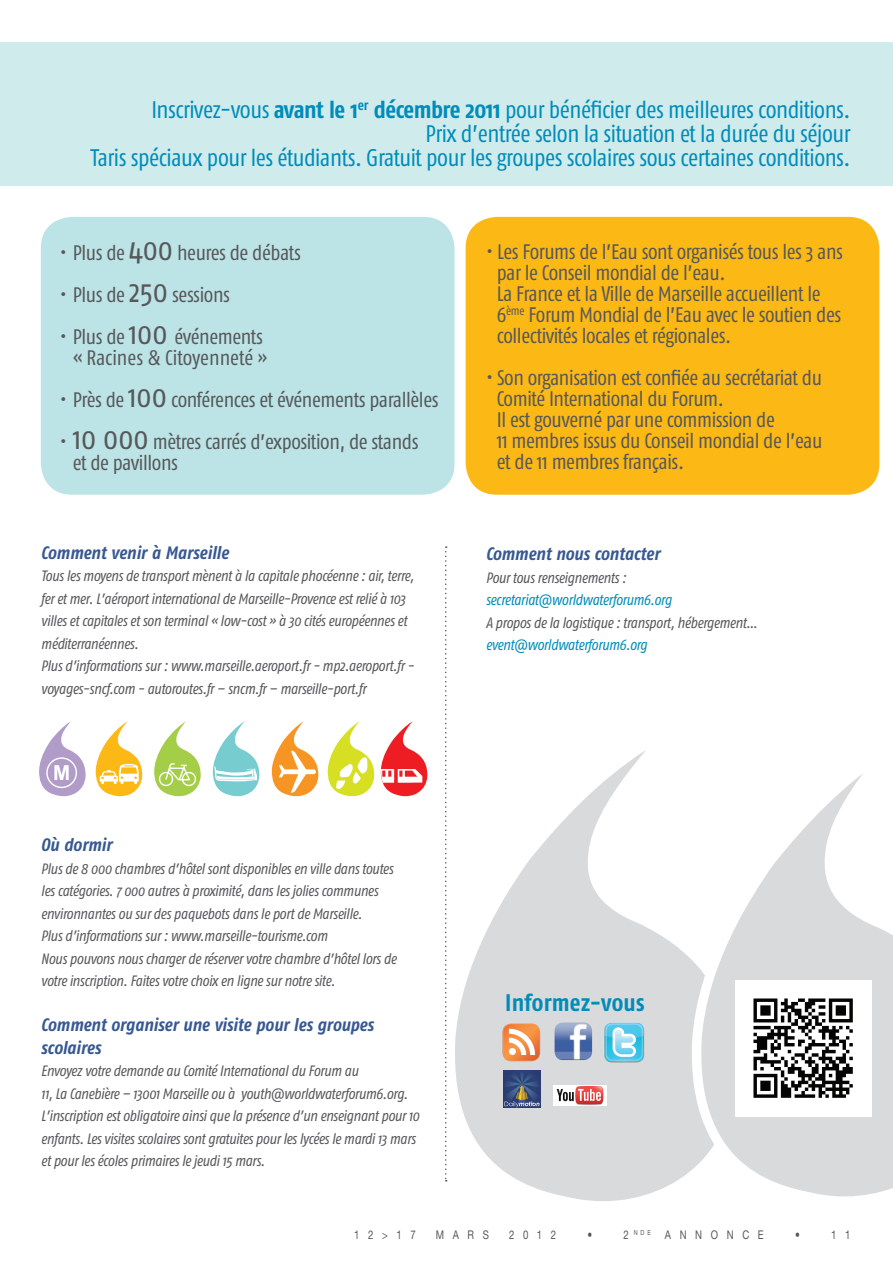
<style>
.page{position:relative;width:893px;height:1263px;background:#fff}
.page>*{position:absolute;margin:0;border:0;box-sizing:border-box;transform-origin:0 0}
.t1{font:24px/24px "Fago Co";letter-spacing:-.02em;color:#008cba;text-align:right}
.t2{font:700 24px "Fago Co";letter-spacing:.005em;color:#008cba}
.t3{font:21px/21px "Fago Co";letter-spacing:-.02em;color:#57585a}
.t4{font:700 20.55px "Arial";color:#fff}
.t5{font:italic 700 18px/22.5px "Fago Co";color:#375992}
.t6{font:italic 15px/22.5px "Fago Co";letter-spacing:-.02em;color:#57585a}
.t7{font:italic 15px "Fago Co";letter-spacing:-.02em;color:#008cba}
.t8{font:12px "Helvetica Neue";letter-spacing:.9em;color:#57585a;scale:.8 1}
.s1{font-weight:700}
.s2{font-size:31.5px}
</style>
<div class="page">
<svg style="left:455px;top:750px;width:232px;height:451px;fill:#d9dadc"></svg>
<svg style="left:687px;top:774px;width:206px;height:423px"></svg>
<div style="left:0;top:43px;width:893px;height:143px;background:#cfebec"></div>
<img style="left:604px;top:1022px;width:41px;height:40px">
<img style="left:503px;top:1070px;width:38px;height:38px">
<img style="left:555px;top:1022px;width:37px;height:38px">
<img style="left:553px;top:1085px;width:54px;height:20px">
<img style="left:503px;top:1024px;width:37px;height:37px">
<svg style="left:445px;top:546px;width:2px;height:635px"></svg>
<img style="left:736px;top:980px;width:136px;height:136px">
<div style="left:41px;top:217px;width:414px;height:278px;background:#bce3e5;border-radius:31px"></div>
<div style="left:466px;top:217px;width:413px;height:278px;background:#fcb814;border-radius:31px"></div>
<svg style="left:39px;top:721px;width:47px;height:76px"></svg>
<svg style="left:95px;top:721px;width:48px;height:76px"></svg>
<svg style="left:154px;top:721px;width:47px;height:76px"></svg>
<div style="left:46px;top:757px;width:31px;height:31px;border:1px solid #fff;border-radius:50%"></div>
<svg style="left:271px;top:721px;width:48px;height:76px"></svg>
<svg style="left:212px;top:721px;width:48px;height:76px"></svg>
<svg style="left:327px;top:721px;width:101px;height:76px"></svg>
<p class="t1" style="left:91px;top:97px;width:761px">Inscrivez-vous <span class="s1">avant le 1</span><sup>er</sup> <span class="s1">décembre 2011</span> pour bénéficier des meilleures conditions.<br>Prix d’entrée selon la situation et la durée du séjour<br>Taris spéciaux pour les étudiants. Gratuit pour les groupes scolaires sous certaines conditions.</p>
<h2 class="t3" style="left:60px;top:242px;width:242px">• Plus de <span class="s2">400</span> heures de débats</h2>
<h2 class="t3" style="left:60px;top:284px;width:171px">• Plus de <span class="s2">250</span> sessions</h2>
<h2 class="t3" style="left:60px;top:326px;width:209px;text-align:right">• Plus de <span class="s2">100</span> événements « Racines &amp; Citoyenneté »</h2>
<h2 class="t3" style="left:60px;top:389px;width:380px">• Près de <span class="s2">100</span> conférences et événements parallèles</h2>
<h2 class="t3" style="left:73px;top:431px;width:347px;text-indent:-13px">• <span class="s2">10 000</span> mètres carrés d’exposition, de stands et de pavillons</h2>
<p class="t5" style="left:41px;top:541px;width:189px">Comment venir à Marseille</p>
<p class="t6" style="left:41px;top:564px;width:375px">Tous les moyens de transport mènent à la capitale phocéenne : air, terre, fer et mer. L’aéroport international de Marseille-Provence est relié à 103 villes et capitales et son terminal « low-cost » à 30 cités européennes et méditerranéennes.<br>Plus d’informations sur : www.marseille.aeroport.fr - mp2.aeroport.fr - voyages-sncf.com - autoroutes.fr – sncm.fr – marseille-port.fr</p>
<h3 class="t4" style="left:53px;top:759px;width:19px">M</h3>
<p class="t5" style="left:41px;top:833px;width:73px">Où dormir</p>
<p class="t6" style="left:41px;top:857px;width:357px">Plus de 8 000 chambres d’hôtel sont disponibles en ville dans toutes les catégories. 7 000 autres à proximité, dans les jolies communes environnantes ou sur des paquebots dans le port de Marseille.<br>Plus d’informations sur : www.marseille-tourisme.com<br>Nous pouvons nous charger de réserver votre chambre d’hôtel lors de votre inscription. Faites votre choix en ligne sur notre site.</p>
<p class="t5" style="left:41px;top:1013px;width:334px">Comment organiser une visite pour les groupes scolaires</p>
<p class="t6" style="left:41px;top:1059px;width:380px">Envoyez votre demande au Comité International du Forum au<br>11, La Canebière – 13001 Marseille ou à youth@worldwaterforum6.org.<br>L’inscription est obligatoire ainsi que la présence d’un enseignant pour 10 enfants. Les visites scolaires sont gratuites pour les lycées le mardi 13 mars et pour les écoles primaires le jeudi 15 mars.</p>
<h2 class="t3" style="left:497px;top:241px;width:348px;text-indent:-11px">• Les Forums de l’Eau sont organisés tous les 3 ans par le Conseil mondial de l’eau.<br>La France et la Ville de Marseille accueillent le 6<sup>ème</sup> Forum Mondial de l’Eau avec le soutien des collectivités locales et régionales.</h2>
<h2 class="t3" style="left:497px;top:367px;width:327px;text-indent:-11px">• Son organisation est confiée au secrétariat du Comité International du Forum.<br>Il est gouverné par une commission de<br>11 membres issus du Conseil mondial de l’eau et de 11 membres français.</h2>
<p class="t5" style="left:486px;top:542px;width:176px">Comment nous contacter</p>
<p class="t6" style="left:486px;top:566px;width:142px">Pour tous renseignements :</p>
<p class="t7" style="left:486px;top:591px;width:187px">secretariat@worldwaterforum6.org</p>
<p class="t6" style="left:486px;top:611px;width:273px">A propos de la logistique : transport, hébergement…</p>
<p class="t7" style="left:486px;top:636px;width:163px">event@worldwaterforum6.org</p>
<h1 class="t2" style="left:505px;top:988px;width:141px">Informez-vous</h1>
<p class="t8" style="left:354px;top:1228px;width:79px">12&gt;17</p>
<p class="t8" style="left:436px;top:1228px;width:68px">MARS</p>
<p class="t8" style="left:509px;top:1228px;width:61px">2012</p>
<p class="t8" style="left:588px;top:1228px;width:7px">•</p>
<p class="t8" style="left:624px;top:1228px;width:177px">2<sup>NDE</sup> ANNONCE</p>
<p class="t8" style="left:795px;top:1228px;width:8px">•</p>
<p class="t8" style="left:831px;top:1228px;width:26px">1 1</p>
</div>
